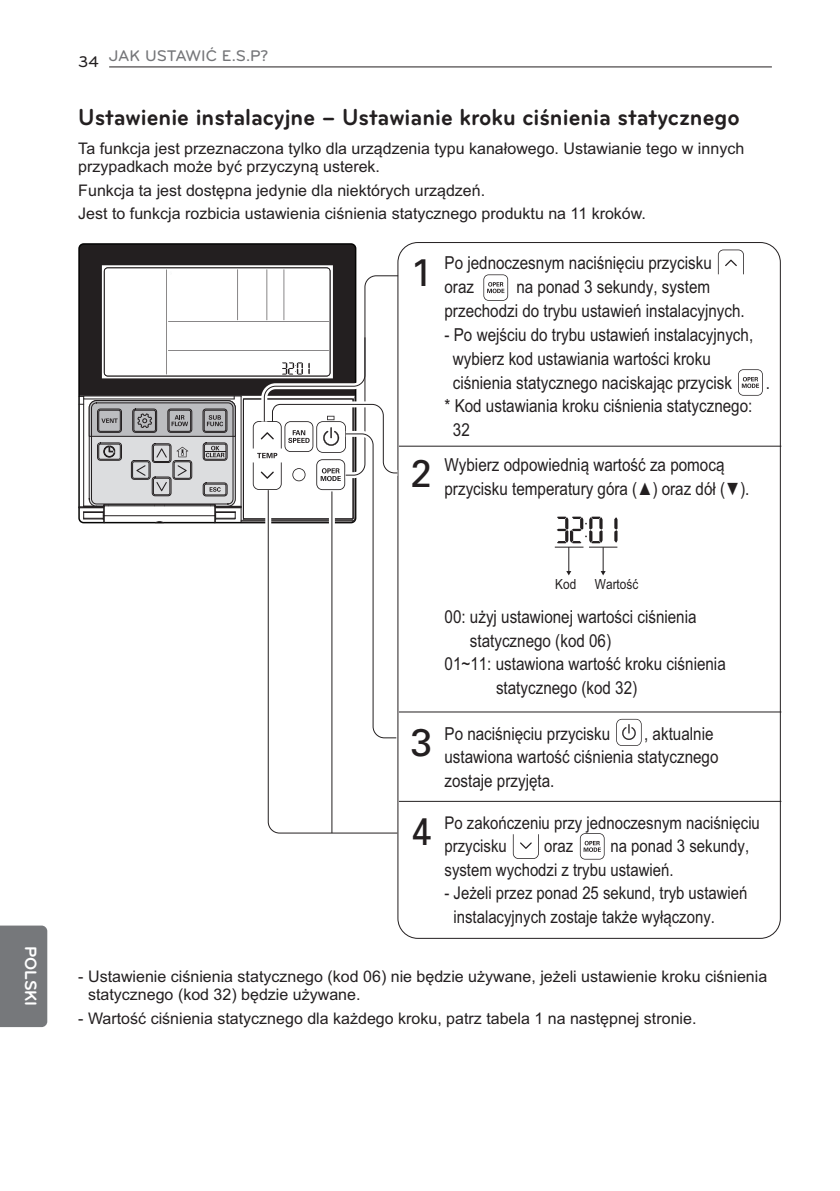
<style>
.page{position:relative;width:840px;height:1191px;background:#fff}
.page>*{position:absolute;margin:0;border:0;box-sizing:border-box;transform-origin:0 0}
.t1{font:38.6px "Univers";color:#231f20}
.t2{font:700 24px "Bryant LG";color:#231f20;scale:.95 1}
.t3{font:17.8px/23.8px "Arial";color:#231f20;scale:.85 1}
.t4{font:17.6px/23.4px "Arial";color:#231f20;scale:.85 1}
.t5{font:700 17px "Bryant LG";color:#fff}
.t6{font:16px/18px "Arial";color:#231f20}
.t7{font:500 16px "Bryant LG";color:#757679}
.t8{font:14px "Arial";color:#231f20;scale:.85 1}
.s1{color:#231f20}
</style>
<div class="page">
<hr style="left:109px;top:67px;width:662px;height:1px;background:#231f20">
<div style="left:0;top:925px;width:47px;height:102px;background:#76787b"></div>
<div style="left:19px;top:927px;width:26px;height:98px;background:#76787b"></div>
<svg style="left:80px;top:245px;width:274px;height:22px;background:#312d2e"></svg>
<hr style="left:398px;top:446px;width:382px;height:1px;background:#231f20">
<hr style="left:398px;top:711px;width:382px;height:1px;background:#231f20">
<hr style="left:398px;top:801px;width:382px;height:1px;background:#231f20">
<svg style="left:267px;top:744px;width:130px;height:90px"></svg>
<hr style="left:331px;top:491px;width:1px;height:342px;background:#231f20">
<svg style="left:79px;top:267px;width:325px;height:477px"></svg>
<svg style="left:717px;top:249px;width:26px;height:25px"></svg>
<svg style="left:483px;top:274px;width:25px;height:27px"></svg>
<svg style="left:579px;top:833px;width:25px;height:26px"></svg>
<svg style="left:738px;top:369px;width:24px;height:27px"></svg>
<svg style="left:554px;top:516px;width:63px;height:59px"></svg>
<svg style="left:616px;top:719px;width:25px;height:27px"></svg>
<svg style="left:512px;top:834px;width:26px;height:25px"></svg>
<p class="t5" style="left:36px;top:945px;width:62px;rotate:90deg">POLSKI</p>
<p class="t7" style="left:78px;top:47px;width:191px"><span class="s1">34</span> JAK USTAWIĆ E.S.P?</p>
<p class="t2" style="left:78px;top:108px;width:697px">Ustawienie instalacyjne – Ustawianie kroku ciśnienia statycznego</p>
<p class="t6" style="left:78px;top:141px;width:667px">Ta funkcja jest przeznaczona tylko dla urządzenia typu kanałowego. Ustawianie tego w innych przypadkach może być przyczyną usterek.</p>
<p class="t6" style="left:78px;top:180px;width:569px;line-height:23.6px">Funkcja ta jest dostępna jedynie dla niektórych urządzeń.<br>Jest to funkcja rozbicia ustawienia ciśnienia statycznego produktu na 11 kroków.</p>
<p class="t1" style="left:410px;top:258px;width:23px">1</p>
<p class="t1" style="left:410px;top:459px;width:23px">2</p>
<p class="t3" style="left:444px;top:253px;width:316px">Po jednoczesnym naciśnięciu przycisku oraz</p>
<p class="t3" style="left:444px;top:277px;width:354px;text-indent:72px">na ponad 3 sekundy, system przechodzi do trybu ustawień instalacyjnych.</p>
<p class="t3" style="left:452px;top:324px;width:354px;text-indent:-8px">- Po wejściu do trybu ustawień instalacyjnych, wybierz kod ustawiania wartości kroku ciśnienia statycznego naciskając przycisk</p>
<p class="t3" style="left:452px;top:396px;width:354px;text-indent:-8px">* Kod ustawiania kroku ciśnienia statycznego:<br>32</p>
<p class="t3" style="left:444px;top:454px;width:360px">Wybierz odpowiednią wartość za pomocą przycisku temperatury góra (▲) oraz dół (▼).</p>
<p class="t3" style="left:765px;top:372px;width:6px">.</p>
<p class="t1" style="left:410px;top:727px;width:23px">3</p>
<p class="t1" style="left:410px;top:817px;width:23px">4</p>
<p class="t8" style="left:555px;top:579px;width:26px">Kod</p>
<p class="t8" style="left:594px;top:579px;width:53px">Wartość</p>
<p class="t3" style="left:444px;top:606px;width:298px">00: użyj ustawionej wartości ciśnienia</p>
<p class="t3" style="left:469px;top:630px;width:168px">statycznego (kod 06)</p>
<p class="t3" style="left:444px;top:654px;width:332px">01~11: ustawiona wartość kroku ciśnienia</p>
<p class="t3" style="left:495px;top:678px;width:168px">statycznego (kod 32)</p>
<p class="t3" style="left:444px;top:723px;width:196px">Po naciśnięciu przycisku</p>
<p class="t3" style="left:444px;top:723px;width:324px;text-indent:199px">, aktualnie ustawiona wartość ciśnienia statycznego zostaje przyjęta.</p>
<p class="t4" style="left:444px;top:813px;width:372px">Po zakończeniu przy jednoczesnym naciśnięciu przycisku</p>
<p class="t4" style="left:444px;top:836px;width:360px;text-indent:166px">na ponad 3 sekundy, system wychodzi z trybu ustawień.</p>
<p class="t4" style="left:453px;top:883px;width:347px;text-indent:-9px">- Jeżeli przez ponad 25 sekund, tryb ustawień instalacyjnych zostaje także wyłączony.</p>
<p class="t4" style="left:544px;top:836px;width:36px">oraz</p>
<p class="t6" style="left:88px;top:968px;width:680px;text-indent:-10px">- Ustawienie ciśnienia statycznego (kod 06) nie będzie używane, jeżeli ustawienie kroku ciśnienia statycznego (kod 32) będzie używane.</p>
<p class="t6" style="left:78px;top:1010px;width:619px">- Wartość ciśnienia statycznego dla każdego kroku, patrz tabela 1 na następnej stronie.</p>
</div>
